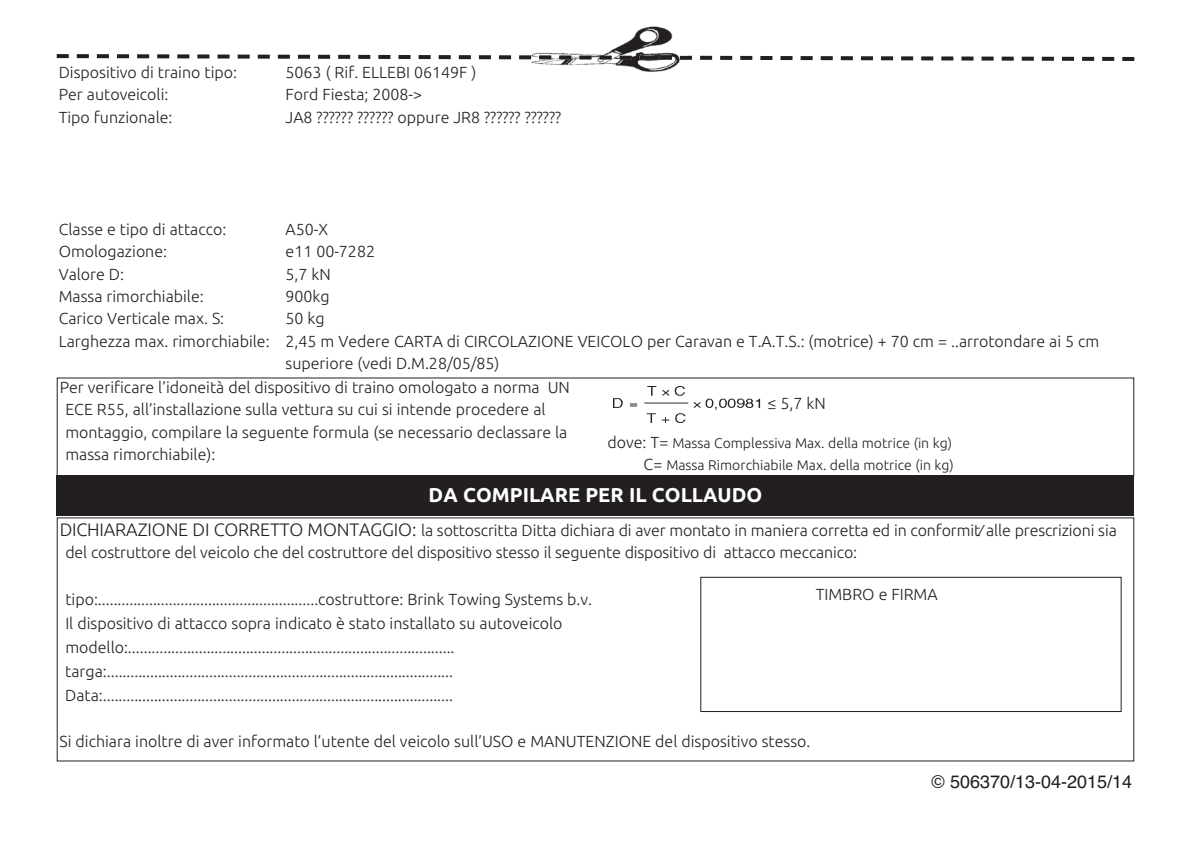
<style>
.page{position:relative;width:1191px;height:842px;background:#fff}
.page>*{position:absolute;margin:0;border:0;box-sizing:border-box;transform-origin:0 0}
.t1{font:700 20px "Ubuntu";color:#fff}
.t2{font:18px "Helvetica";color:#231f20}
.t3{font:300 16px/24px "Ubuntu";color:#231f20}
.t4{font:300 14px/22.4px "Ubuntu";color:#231f20;text-align:right}
.s1{font-size:16px}
.s2{font-size:18px}
</style>
<div class="page">
<img style="left:614px;top:386px;width:147px;height:37px">
<div style="left:57px;top:475px;width:1077px;height:41px;background:#231f20"></div>
<div style="left:700px;top:577px;width:421px;height:135px;border:1px solid #231f20"></div>
<svg style="left:65px;top:54px;width:1060px;height:7px"></svg>
<svg style="left:57px;top:54px;width:12px;height:4px"></svg>
<hr style="left:1122px;top:57px;width:12px;height:4px;background:#231f20">
<img style="left:530px;top:26px;width:157px;height:46px">
<img style="left:530px;top:55px;width:157px;height:5px">
<p class="t3" style="left:59px;top:60px;width:180px">Dispositivo di traino tipo:</p>
<p class="t3" style="left:285px;top:60px;width:192px">5063 ( Rif. ELLEBI 06149F )</p>
<p class="t3" style="left:59px;top:82px;width:111px">Per autoveicoli:</p>
<p class="t3" style="left:285px;top:82px;width:138px">Ford Fiesta; 2008-&gt;</p>
<p class="t3" style="left:59px;top:105px;width:115px">Tipo funzionale:</p>
<p class="t3" style="left:285px;top:105px;width:277px">JA8 ?????? ?????? oppure JR8 ?????? ??????</p>
<p class="t3" style="left:59px;top:217px;width:169px">Classe e tipo di attacco:</p>
<p class="t3" style="left:285px;top:217px;width:44px">A50-X</p>
<p class="t3" style="left:59px;top:239px;width:110px">Omologazione:</p>
<p class="t3" style="left:285px;top:239px;width:91px">e11 00-7282</p>
<p class="t3" style="left:59px;top:261px;width:67px">Valore D:</p>
<p class="t3" style="left:285px;top:261px;width:47px">5,7 kN</p>
<p class="t3" style="left:59px;top:284px;width:146px">Massa rimorchiabile:</p>
<p class="t3" style="left:285px;top:284px;width:46px">900kg</p>
<p class="t3" style="left:59px;top:306px;width:167px">Carico Verticale max. S:</p>
<p class="t3" style="left:285px;top:306px;width:41px">50 kg</p>
<p class="t3" style="left:59px;top:329px;width:1042px">Larghezza max. rimorchiabile: 2,45 m Vedere CARTA di CIRCOLAZIONE VEICOLO per Caravan e T.A.T.S.: (motrice) + 70 cm = ..arrotondare ai 5 cm</p>
<p class="t3" style="left:285px;top:351px;width:215px">superiore (vedi D.M.28/05/85)</p>
<p class="t3" style="left:60px;top:375px;width:512px">Per verificare l’idoneità del dispositivo di traino omologato a norma UN</p>
<p class="t3" style="left:65px;top:397px;width:482px">ECE R55, all’installazione sulla vettura su cui si intende procedere al</p>
<p class="t3" style="left:65px;top:420px;width:503px">montaggio, compilare la seguente formula (se necessario declassare la</p>
<p class="t3" style="left:65px;top:442px;width:151px">massa rimorchiabile):</p>
<p class="t3" style="left:767px;top:391px;width:60px">≤ 5,7 kN</p>
<p class="t4" style="left:607px;top:431px;width:348px"><span class="s1">dove: T=</span> Massa Complessiva Max. della motrice (in kg)<br><span class="s1">C=</span> Massa Rimorchiabile Max. della motrice (in kg)</p>
<p class="t1" style="left:428px;top:482px;width:335px">DA COMPILARE PER IL COLLAUDO</p>
<p class="t3" style="left:65px;top:519px;width:1053px;line-height:22.4px;text-indent:-6px"><span class="s2">DICHIARAZIONE DI CORRETTO MONTAGGIO:</span> la sottoscritta Ditta dichiara di aver montato in maniera corretta ed in conformit⁄ alle prescrizioni sia del costruttore del veicolo che del costruttore del dispositivo stesso il seguente dispositivo di attacco meccanico:</p>
<p class="t3" style="left:65px;top:587px;width:528px">tipo:........................................................costruttore: Brink Towing Systems b.v.<br>Il dispositivo di attacco sopra indicato è stato installato su autoveicolo modello:................................................................................... targa:........................................................................................<br>Data:.........................................................................................</p>
<p class="t3" style="left:60px;top:729px;width:752px">Si dichiara inoltre di aver informato l’utente del veicolo sull’USO e MANUTENZIONE del dispositivo stesso.</p>
<p class="t3" style="left:815px;top:582px;width:123px">TIMBRO e FIRMA</p>
<p class="t2" style="left:931px;top:772px;width:202px">© 506370/13-04-2015/14</p>
</div>
